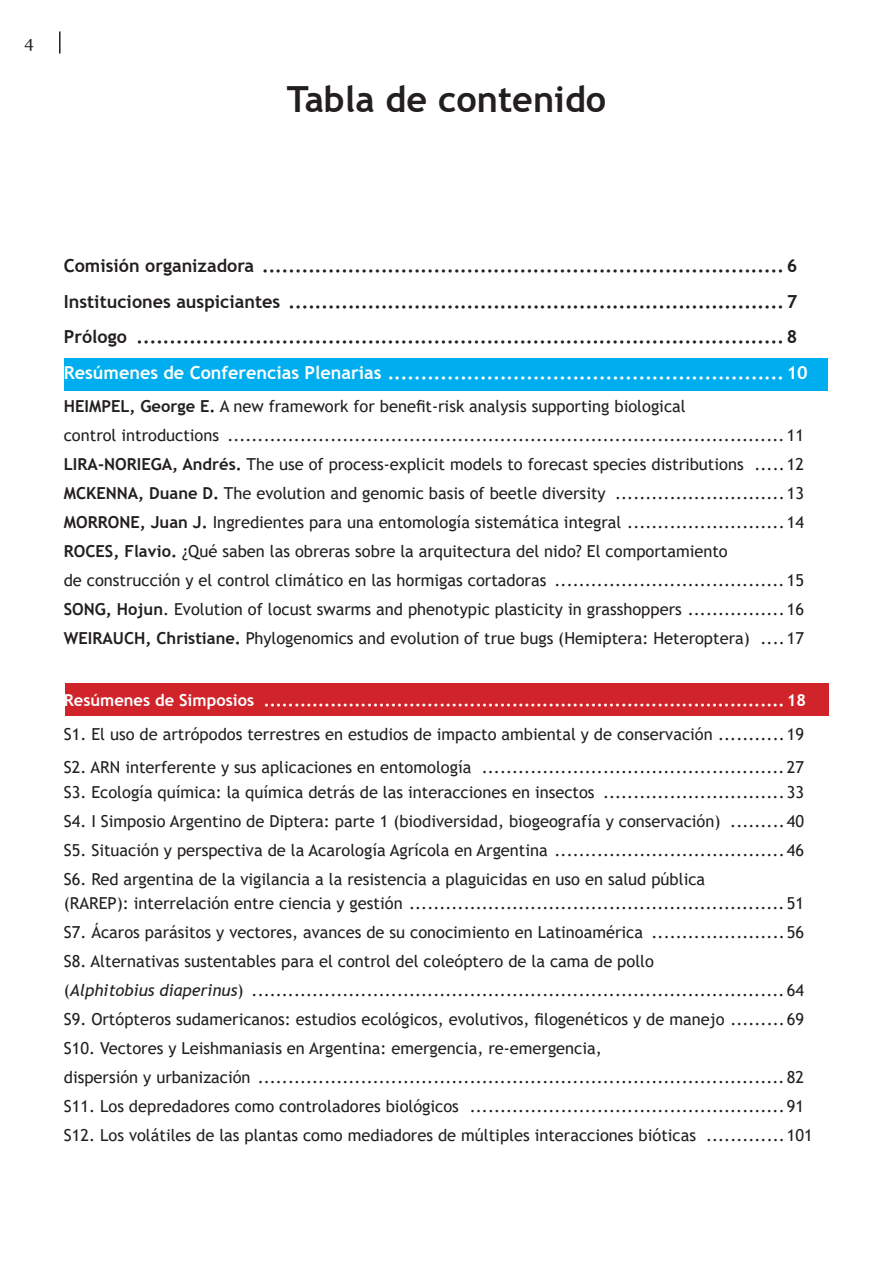
<style>
.page{position:relative;width:893px;height:1263px;background:#fff}
.page>*{position:absolute;margin:0;border:0;box-sizing:border-box;transform-origin:0 0}
.t1{font:700 36px "Trebuchet MS";color:#231f20}
.t2{font:700 18px/35.5px "Trebuchet MS";color:#231f20;text-align:justify}
.t3{font:700 18px "Trebuchet MS";color:#fff}
.t4{font:16.5px/29px "Trebuchet MS";color:#231f20}
.t5{font:700 16.5px "Trebuchet MS";color:#fff}
.t6{font:16.5px "Georgia";color:#231f20}
.s1{font-weight:700}
.s2{font-style:italic}
</style>
<div class="page">
<hr style="left:59px;top:31px;width:2px;height:23px;background:#231f20">
<div style="left:64px;top:359px;width:764px;height:32px;background:#00aeef"></div>
<div style="left:65px;top:684px;width:764px;height:32px;background:#d1232a"></div>
<p class="t6" style="left:24px;top:32px;width:11px">4</p>
<h1 class="t1" style="left:287px;top:76px;width:321px">Tabla de contenido</h1>
<p class="t2" style="left:64px;top:248px;width:735px">Comisión organizadora ............................................................................... 6<br>Instituciones auspiciantes ........................................................................... 7<br>Prólogo .................................................................................................. 8</p>
<p class="t3" style="left:64px;top:361px;width:745px">Resúmenes de Conferencias Plenarias ............................................................10</p>
<p class="t4" style="left:64px;top:391px;width:742px"><span class="s1">HEIMPEL, George E.</span> A new framework for benefit-risk analysis supporting biological<br>control introductions ............................................................................................11<br><span class="s1">LIRA-NORIEGA, Andrés.</span> The use of process-explicit models to forecast species distributions .....12<br><span class="s1">MCKENNA, Duane D.</span> The evolution and genomic basis of beetle diversity ............................13<br><span class="s1">MORRONE, Juan J.</span> Ingredientes para una entomología sistemática integral ..........................14<br><span class="s1">ROCES, Flavio.</span> ¿Qué saben las obreras sobre la arquitectura del nido? El comportamiento<br>de construcción y el control climático en las hormigas cortadoras ......................................15<br><span class="s1">SONG, Hojun</span>. Evolution of locust swarms and phenotypic plasticity in grasshoppers ................16<br><span class="s1">WEIRAUCH, Christiane.</span> Phylogenomics and evolution of true bugs (Hemiptera: Heteroptera) ....17</p>
<p class="t5" style="left:64px;top:690px;width:744px">Resúmenes de Simposios ......................................................................................18</p>
<p class="t4" style="left:64px;top:717px;width:742px;line-height:33.3px">S1. El uso de artrópodos terrestres en estudios de impacto ambiental y de conservación ...........19<br>S2. ARN interferente y sus aplicaciones en entomología ..................................................27</p>
<p class="t4" style="left:64px;top:777px;width:742px;text-align:justify">S3. Ecología química: la química detrás de las interacciones en insectos ..............................33<br>S4. I Simposio Argentino de Diptera: parte 1 (biodiversidad, biogeografía y conservación) .........40<br>S5. Situación y perspectiva de la Acarología Agrícola en Argentina ......................................46<br>S6. Red argentina de la vigilancia a la resistencia a plaguicidas en uso en salud pública</p>
<p class="t4" style="left:64px;top:889px;width:750px">(RAREP): interrelación entre ciencia y gestión ..............................................................51<br>S7. Ácaros parásitos y vectores, avances de su conocimiento en Latinoamérica ......................56<br>S8. Alternativas sustentables para el control del coleóptero de la cama de pollo<br>(<span class="s2">Alphitobius diaperinus</span>) ........................................................................................64<br>S9. Ortópteros sudamericanos: estudios ecológicos, evolutivos, filogenéticos y de manejo .........69<br>S10. Vectores y Leishmaniasis en Argentina: emergencia, re-emergencia,<br>dispersión y urbanización .......................................................................................82<br>S11. Los depredadores como controladores biológicos ....................................................91<br>S12. Los volátiles de las plantas como mediadores de múltiples interacciones bióticas .............101</p>
</div>
